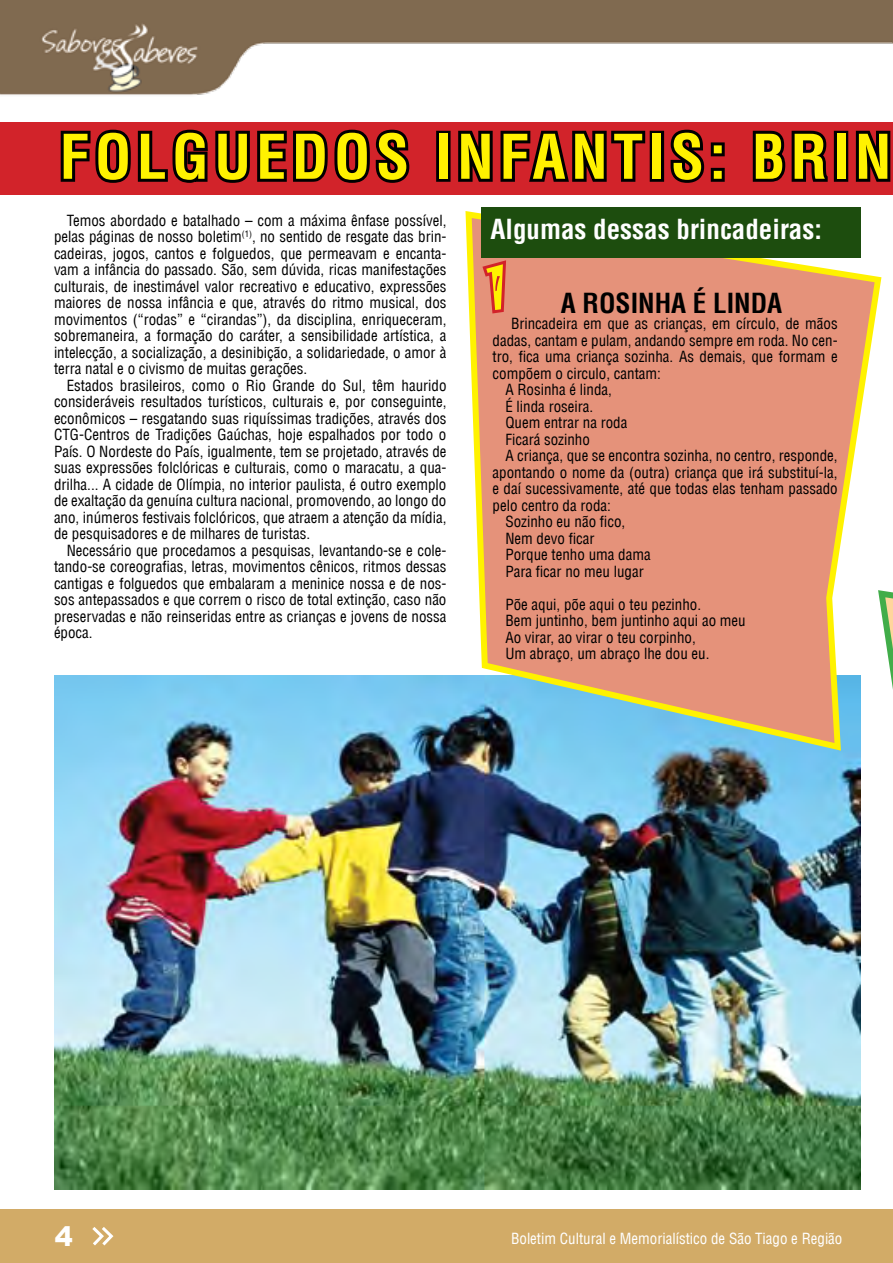
<style>
.page{position:relative;width:893px;height:1263px;background:#fff}
.page>*{position:absolute;margin:0;border:0;box-sizing:border-box;transform-origin:0 0}
.t1{font:700 condensed 60px "Helvetica LT";letter-spacing:.09em;color:#fff200}
.t2{font:54px "Jokerman";color:#fff200}
.t3{font:700 condensed 27px "Helvetica LT";color:#fff}
.t4{font:700 condensed 27px "Helvetica LT";color:#000}
.t5{font:900 27px "Arial";color:#fff}
.t6{font:condensed 15px/16.5px "Helvetica LT";color:#000;text-align:justify}
.t7{font:condensed 15px "Helvetica LT";color:#fff}
</style>
<div class="page">
<div style="left:0;top:1209px;width:893px;height:54px;background:#d2ab67"></div>
<img style="left:0;top:0;width:893px;height:95px">
<svg style="left:92px;top:1227px;width:22px;height:19px"></svg>
<svg style="left:885px;top:591px;width:8px;height:98px"></svg>
<img style="left:54px;top:676px;width:806px;height:514px">
<svg style="left:462px;top:208px;width:423px;height:546px;background:#dda48b"></svg>
<div style="left:480px;top:207px;width:380px;height:50px;background:#1d4d0e"></div>
<div style="left:0;top:122px;width:893px;height:73px;background:#d2232a"></div>
<svg style="left:60px;top:129px;width:350px;height:54px"></svg>
<div style="left:436px;top:131px;width:15px;height:51px;border:6px solid #000"></div>
<svg style="left:458px;top:130px;width:188px;height:52px"></svg>
<div style="left:650px;top:131px;width:14px;height:51px;border:6px solid #000"></div>
<svg style="left:670px;top:129px;width:55px;height:54px"></svg>
<svg style="left:752px;top:130px;width:76px;height:52px"></svg>
<div style="left:834px;top:131px;width:14px;height:51px;border:6px solid #000"></div>
<svg style="left:855px;top:130px;width:36px;height:52px;background:#2b0708"></svg>
<svg style="left:479px;top:256px;width:30px;height:61px;background:#d76255"></svg>
<h1 class="t1" style="left:59px;top:119px;width:834px">Folguedos infantis: brin</h1>
<p class="t6" style="left:54px;top:212px;width:394px;text-indent:13px">Temos abordado e batalhado – com a máxima ênfase possível, pelas páginas de nosso boletim<sup>(1)</sup>, no sentido de resgate das brin&shy;cadeiras, jogos, cantos e folguedos, que permeavam e encanta&shy;vam a infância do passado. São, sem dúvida, ricas manifestações culturais, de inestimável valor recreativo e educativo, expressões maiores de nossa infância e que, através do ritmo musical, dos movimentos (“rodas” e “cirandas”), da disciplina, enriqueceram, sobremaneira, a formação do caráter, a sensibilidade artística, a intelecção, a socialização, a desinibição, a solidariedade, o amor à terra natal e o civismo de muitas gerações.</p>
<p class="t6" style="left:54px;top:377px;width:394px;text-indent:13px">Estados brasileiros, como o Rio Grande do Sul, têm haurido consideráveis resultados turísticos, culturais e, por conseguinte, econômicos – resgatando suas riquíssimas tradições, através dos CTG-Centros de Tradições Gaúchas, hoje espalhados por todo o País. O Nordeste do País, igualmente, tem se projetado, através de suas expressões folclóricas e culturais, como o maracatu, a qua&shy;drilha... A cidade de Olímpia, no interior paulista, é outro exemplo de exaltação da genuína cultura nacional, promovendo, ao longo do ano, inúmeros festivais folclóricos, que atraem a atenção da mídia, de pesquisadores e de milhares de turistas.</p>
<p class="t6" style="left:54px;top:542px;width:394px;text-indent:13px">Necessário que procedamos a pesquisas, levantando-se e cole&shy;tando-se coreografias, letras, movimentos cênicos, ritmos dessas cantigas e folguedos que embalaram a meninice nossa e de nos&shy;sos antepassados e que correm o risco de total extinção, caso não preservadas e não reinseridas entre as crianças e jovens de nossa época.</p>
<h3 class="t3" style="left:490px;top:212px;width:333px">Algumas dessas brincadeiras:</h3>
<h2 class="t2" style="left:487px;top:250px;width:24px">1</h2>
<h3 class="t4" style="left:561px;top:286px;width:54px">A Rosinha</h3>
<h3 class="t4" style="left:693px;top:286px;width:35px">é linda</h3>
<p class="t6" style="left:511px;top:315px;width:328px">Brincadeira em que as crianças, em círculo, de mãos</p>
<p class="t6" style="left:493px;top:332px;width:347px">dadas, cantam e pulam, andando sempre em roda. No cen-</p>
<p class="t6" style="left:493px;top:348px;width:347px">tro, fica uma criança sozinha. As demais, que formam e</p>
<p class="t6" style="left:493px;top:365px;width:170px">compõem o circulo, cantam:</p>
<p class="t6" style="left:505px;top:381px;width:108px">A Rosinha é linda,</p>
<p class="t6" style="left:505px;top:398px;width:89px">É linda roseira.</p>
<p class="t6" style="left:505px;top:414px;width:124px">Quem entrar na roda</p>
<p class="t6" style="left:505px;top:431px;width:86px">Ficará sozinho</p>
<p class="t6" style="left:505px;top:447px;width:334px">A criança, que se encontra sozinha, no centro, responde,</p>
<p class="t6" style="left:493px;top:464px;width:347px">apontando o nome da (outra) criança que irá substituí-la,</p>
<p class="t6" style="left:493px;top:480px;width:347px">e daí sucessivamente, até que todas elas tenham passado</p>
<p class="t6" style="left:493px;top:497px;width:120px">pelo centro da roda:</p>
<p class="t6" style="left:505px;top:513px;width:121px">Sozinho eu não fico,</p>
<p class="t6" style="left:505px;top:530px;width:91px">Nem devo ficar</p>
<p class="t6" style="left:505px;top:546px;width:147px">Porque tenho uma dama</p>
<p class="t6" style="left:505px;top:563px;width:140px">Para ficar no meu lugar</p>
<p class="t6" style="left:505px;top:596px;width:242px;text-align:left">Põe aqui, põe aqui o teu pezinho.<br>Bem juntinho, bem juntinho aqui ao meu Ao virar, ao virar o teu corpinho,<br>Um abraço, um abraço lhe dou eu.</p>
<h3 class="t5" style="left:55px;top:1216px;width:20px">4</h3>
<p class="t7" style="left:511px;top:1229px;width:333px">Boletim Cultural e Memorialístico de São Tiago e Região</p>
</div>
